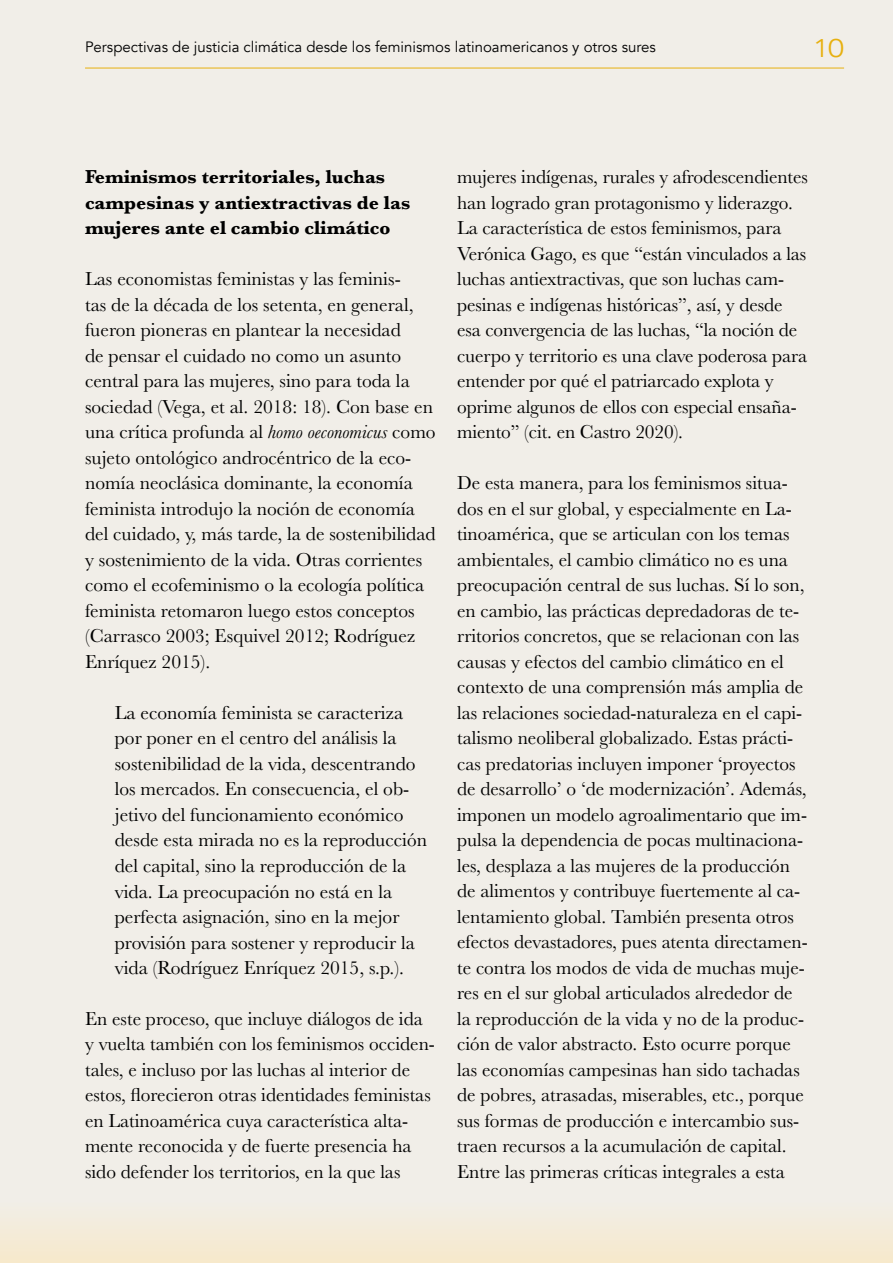
<style>
.page{position:relative;width:893px;height:1263px;background:#f1eee8}
.page>*{position:absolute;margin:0;border:0;box-sizing:border-box;transform-origin:0 0}
.t1{font:300 25.5px "Avenir";color:#e7b00f;scale:1.2 1}
.t2{font:19.5px/25.5px "Baskerville";color:#000}
.t3{font:700 19.5px/25.5px "Baskerville";color:#000}
.t4{font:15px "Avenir";color:#000}
.s1{font-style:italic}
</style>
<div class="page">
<hr style="left:85px;top:68px;width:759px;height:1px;background:#e7b00f">
<div style="left:0;top:1200px;width:893px;height:63px;background:linear-gradient(to right,#f4ebd9,#f4ebd9)"></div>
<p class="t4" style="left:85px;top:38px;width:572px">Perspectivas de justicia climática desde los feminismos latinoamericanos y otros sures</p>
<h1 class="t1" style="left:813px;top:34px;width:27px">10</h1>
<p class="t3" style="left:85px;top:164px;width:327px">Feminismos territoriales, luchas campesinas y antiextractivas de las mujeres ante el cambio climático</p>
<p class="t2" style="left:85px;top:266px;width:352px">Las economistas feministas y las feminis-<br>tas de la década de los setenta, en general, fueron pioneras en plantear la necesidad<br>de pensar el cuidado no como un asunto central para las mujeres, sino para toda la sociedad (Vega, et al. 2018: 18). Con base en una crítica profunda al <span class="s1">homo oeconomicus</span> como sujeto ontológico androcéntrico de la eco&shy;nomía neoclásica dominante, la economía feminista introdujo la noción de economía del cuidado, y, más tarde, la de sostenibilidad y sostenimiento de la vida. Otras corrientes como el ecofeminismo o la ecología política feminista retomaron luego estos conceptos (Carrasco 2003; Esquivel 2012; Rodríguez Enríquez 2015).</p>
<p class="t2" style="left:115px;top:700px;width:314px">La economía feminista se caracteriza por poner en el centro del análisis la sostenibilidad de la vida, descentrando los mercados. En consecuencia, el ob&shy;jetivo del funcionamiento económico desde esta mirada no es la reproducción del capital, sino la reproducción de la vida. La preocupación no está en la perfecta asignación, sino en la mejor provisión para sostener y reproducir la vida (Rodríguez Enríquez 2015, s.p.).</p>
<p class="t2" style="left:85px;top:1006px;width:351px">En este proceso, que incluye diálogos de ida y vuelta también con los feminismos occiden&shy;tales, e incluso por las luchas al interior de estos, florecieron otras identidades feministas en Latinoamérica cuya característica alta&shy;mente reconocida y de fuerte presencia ha sido defender los territorios, en la que las</p>
<p class="t2" style="left:457px;top:164px;width:352px">mujeres indígenas, rurales y afrodescendientes han logrado gran protagonismo y liderazgo.<br>La característica de estos feminismos, para Verónica Gago, es que “están vinculados a las luchas antiextractivas, que son luchas cam&shy;pesinas e indígenas históricas”, así, y desde esa convergencia de las luchas, “la noción de cuerpo y territorio es una clave poderosa para entender por qué el patriarcado explota y oprime algunos de ellos con especial ensaña&shy;miento” (cit. en Castro 2020).</p>
<p class="t2" style="left:457px;top:470px;width:352px">De esta manera, para los feminismos situa&shy;dos en el sur global, y especialmente en La&shy;tinoamérica, que se articulan con los temas ambientales, el cambio climático no es una preocupación central de sus luchas. Sí lo son, en cambio, las prácticas depredadoras de te&shy;rritorios concretos, que se relacionan con las causas y efectos del cambio climático en el contexto de una comprensión más amplia de las relaciones sociedad-naturaleza en el capi&shy;talismo neoliberal globalizado. Estas prácti&shy;cas predatorias incluyen imponer ‘proyectos de desarrollo’ o ‘de modernización’. Además, imponen un modelo agroalimentario que im&shy;pulsa la dependencia de pocas multinaciona&shy;les, desplaza a las mujeres de la producción de alimentos y contribuye fuertemente al ca&shy;lentamiento global. También presenta otros efectos devastadores, pues atenta directamen&shy;te contra los modos de vida de muchas muje&shy;res en el sur global articulados alrededor de la reproducción de la vida y no de la produc&shy;ción de valor abstracto. Esto ocurre porque las economías campesinas han sido tachadas de pobres, atrasadas, miserables, etc., porque sus formas de producción e intercambio sus&shy;traen recursos a la acumulación de capital.<br>Entre las primeras críticas integrales a esta</p>
</div>
